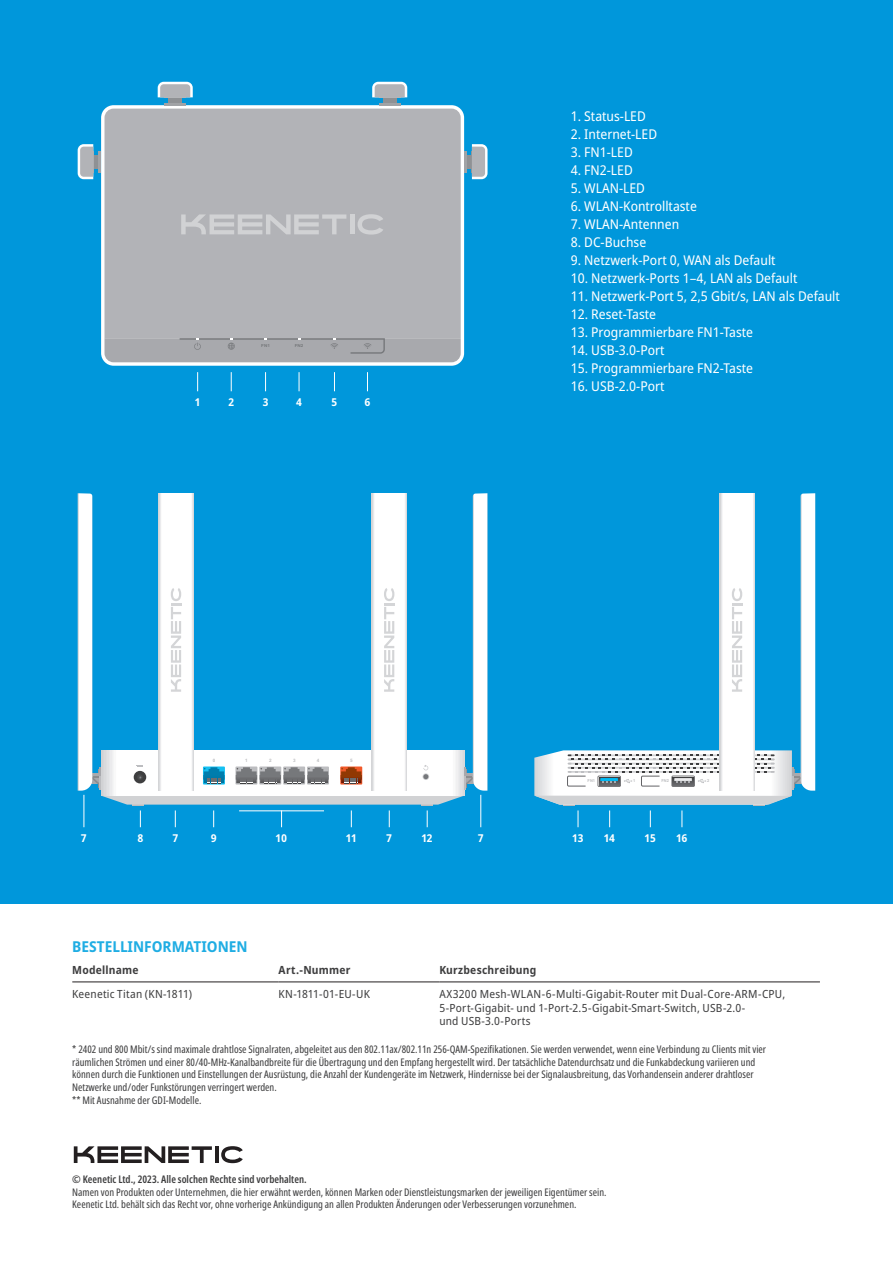
<style>
.page{position:relative;width:893px;height:1263px;background:#fff}
.page>*{position:absolute;margin:0;border:0;box-sizing:border-box;transform-origin:0 0}
.t1{font:700 semi-condensed 15px "Noto Sans";color:#1fade3}
.t2{font:semi-condensed 13.5px "Noto Sans";color:#fff}
.Text{font:semi-condensed 11.25px/13.5px "Noto Sans";letter-spacing:.02em;color:#3e3e3f}
.Ordering{font:700 semi-condensed 11.25px "Noto Sans";letter-spacing:.02em;color:#3e3e3f}
.Number{font:700 semi-condensed 10.8px "Noto Sans";color:#fff}
.info{font:extra-condensed 10.5px/12.6px "Noto Sans";color:#3e3e3f}
.info_bold{font:600 extra-condensed 10.5px "Noto Sans";color:#3e3e3f}
.t3{font:700 4.5px "Arial";color:#bcbdc0}
.t4{font:700 4.05px "Arial";color:#bcbdc0}
.t5{font:700 4.05px "Arial";color:#76787b;scale:1.12 1}
</style>
<div class="page">
<hr style="left:72px;top:981px;width:207px;height:1px;background:#231f20">
<hr style="left:279px;top:981px;width:160px;height:1px;background:#231f20">
<hr style="left:439px;top:981px;width:381px;height:1px;background:#231f20">
<hr style="left:215px;top:1146px;width:3px;height:17px;background:#231f20">
<svg style="left:74px;top:1146px;width:138px;height:17px"></svg>
<svg style="left:221px;top:1146px;width:22px;height:17px"></svg>
<div style="left:0;top:0;width:893px;height:903px;background:#0097db"></div>
<div style="left:101px;top:105px;width:363px;height:261px;background:linear-gradient(to right,#fff,#fff);border-radius:13px"></div>
<div style="left:104px;top:109px;width:357px;height:229px;background:#b2b3b7"></div>
<svg style="left:94px;top:155px;width:5px;height:14px"></svg>
<hr style="left:92px;top:151px;width:2px;height:22px;background:#8a8c8f">
<svg style="left:78px;top:144px;width:15px;height:35px"></svg>
<hr style="left:99px;top:151px;width:2px;height:21px;background:#a1a3a6">
<svg style="left:466px;top:155px;width:5px;height:14px"></svg>
<hr style="left:471px;top:151px;width:2px;height:22px;background:#8a8c8f">
<svg style="left:472px;top:144px;width:16px;height:35px"></svg>
<hr style="left:464px;top:151px;width:2px;height:21px;background:#a1a3a6">
<div style="left:383px;top:97px;width:14px;height:8px;background:#8f9194"></div>
<hr style="left:379px;top:96px;width:22px;height:2px;background:#8a8c8f">
<svg style="left:372px;top:82px;width:35px;height:15px"></svg>
<hr style="left:379px;top:103px;width:21px;height:2px;background:#a1a3a6">
<div style="left:168px;top:97px;width:14px;height:8px;background:#8f9194"></div>
<hr style="left:164px;top:96px;width:22px;height:2px;background:#8a8c8f">
<svg style="left:158px;top:82px;width:35px;height:15px"></svg>
<hr style="left:164px;top:103px;width:22px;height:2px;background:#a1a3a6">
<svg style="left:104px;top:338px;width:357px;height:24px;background:#a6a7ab"></svg>
<hr style="left:350px;top:214px;width:4px;height:20px;background:#d1d2d4">
<svg style="left:181px;top:214px;width:165px;height:20px;background:#c1c2c5"></svg>
<svg style="left:358px;top:214px;width:25px;height:21px"></svg>
<svg style="left:78px;top:493px;width:410px;height:334px"></svg>
<svg style="left:534px;top:493px;width:281px;height:334px"></svg>
<svg style="left:197px;top:372px;width:1px;height:19px"></svg>
<svg style="left:231px;top:372px;width:1px;height:19px"></svg>
<svg style="left:265px;top:372px;width:1px;height:19px"></svg>
<svg style="left:299px;top:372px;width:1px;height:19px"></svg>
<svg style="left:334px;top:372px;width:1px;height:19px"></svg>
<svg style="left:367px;top:372px;width:1px;height:19px"></svg>
<p class="Number" style="left:195px;top:394px;width:7px">1</p>
<p class="t5" style="left:261px;top:343px;width:9px">FN1</p>
<p class="t5" style="left:295px;top:343px;width:9px">FN2</p>
<p class="Number" style="left:228px;top:394px;width:7px">2</p>
<p class="Number" style="left:263px;top:394px;width:7px">3</p>
<p class="Number" style="left:296px;top:394px;width:7px">4</p>
<p class="Number" style="left:332px;top:394px;width:7px">5</p>
<p class="Number" style="left:364px;top:394px;width:8px">6</p>
<p class="t3" style="left:213px;top:757px;width:4px">0</p>
<p class="t3" style="left:245px;top:757px;width:4px">1</p>
<p class="t3" style="left:269px;top:757px;width:4px">2</p>
<p class="t3" style="left:293px;top:757px;width:4px">3</p>
<p class="t3" style="left:317px;top:757px;width:4px">4</p>
<p class="t3" style="left:350px;top:757px;width:4px">5</p>
<p class="t2" style="left:571px;top:106px;width:77px">1. Status-LED</p>
<p class="t2" style="left:571px;top:124px;width:88px">2. Internet-LED</p>
<p class="t2" style="left:571px;top:142px;width:64px">3. FN1-LED</p>
<p class="t2" style="left:571px;top:160px;width:64px">4. FN2-LED</p>
<p class="t2" style="left:571px;top:178px;width:76px">5. WLAN-LED</p>
<p class="t2" style="left:571px;top:196px;width:128px">6. WLAN-Kontrolltaste</p>
<p class="t2" style="left:571px;top:214px;width:110px">7. WLAN-Antennen</p>
<p class="t2" style="left:571px;top:232px;width:77px">8. DC-Buchse</p>
<p class="t2" style="left:571px;top:250px;width:206px">9. Netzwerk-Port 0, WAN als Default</p>
<p class="t2" style="left:571px;top:268px;width:228px">10. Netzwerk-Ports 1–4, LAN als Default</p>
<p class="t2" style="left:571px;top:286px;width:271px">11. Netzwerk-Port 5, 2,5 Gbit/s, LAN als Default</p>
<p class="t2" style="left:571px;top:304px;width:87px">12. Reset-Taste</p>
<p class="t2" style="left:571px;top:322px;width:184px">13. Programmierbare FN1-Taste</p>
<p class="t2" style="left:571px;top:340px;width:95px">14. USB-3.0-Port</p>
<p class="t2" style="left:571px;top:358px;width:184px">15. Programmierbare FN2-Taste</p>
<p class="t2" style="left:571px;top:376px;width:95px">16. USB-2.0-Port</p>
<p class="t4" style="left:588px;top:778px;width:9px">FN1</p>
<p class="t4" style="left:633px;top:778px;width:4px">1</p>
<p class="t4" style="left:662px;top:778px;width:9px">FN2</p>
<p class="t4" style="left:707px;top:778px;width:4px">2</p>
<p class="Number" style="left:81px;top:830px;width:7px">7</p>
<p class="Number" style="left:137px;top:830px;width:8px">8</p>
<p class="Number" style="left:173px;top:830px;width:7px">7</p>
<p class="Number" style="left:211px;top:830px;width:8px">9</p>
<p class="Number" style="left:276px;top:830px;width:13px">10</p>
<p class="Number" style="left:346px;top:830px;width:12px">11</p>
<p class="Number" style="left:387px;top:830px;width:7px">7</p>
<p class="Number" style="left:422px;top:830px;width:12px">12</p>
<p class="Number" style="left:478px;top:830px;width:7px">7</p>
<p class="Number" style="left:573px;top:830px;width:12px">13</p>
<p class="Number" style="left:604px;top:830px;width:13px">14</p>
<p class="Number" style="left:645px;top:830px;width:12px">15</p>
<p class="Number" style="left:676px;top:830px;width:13px">16</p>
<p class="t1" style="left:72px;top:935px;width:177px">BESTELLINFORMATIONEN</p>
<p class="Ordering" style="left:72px;top:962px;width:68px">Modellname</p>
<p class="Ordering" style="left:279px;top:962px;width:73px">Art.-Nummer</p>
<p class="Ordering" style="left:439px;top:962px;width:98px">Kurzbeschreibung</p>
<p class="Text" style="left:72px;top:988px;width:121px">Keenetic Titan (KN-1811)</p>
<p class="Text" style="left:279px;top:988px;width:93px">KN-1811-01-EU-UK</p>
<p class="Text" style="left:439px;top:988px;width:347px">AX3200 Mesh-WLAN-6-Multi-Gigabit-Router mit Dual-Core-ARM-CPU,<br>5-Port-Gigabit- und 1-Port-2.5-Gigabit-Smart-Switch, USB-2.0-<br>und USB-3.0-Ports</p>
<p class="info" style="left:72px;top:1043px;width:695px">* 2402 und 800 Mbit/s sind maximale drahtlose Signalraten, abgeleitet aus den 802.11ax/802.11n 256-QAM-Spezifikationen. Sie werden verwendet, wenn eine Verbindung zu Clients mit vier räumlichen Strömen und einer 80/40-MHz-Kanalbandbreite für die Übertragung und den Empfang hergestellt wird. Der tatsächliche Datendurchsatz und die Funkabdeckung variieren und können durch die Funktionen und Einstellungen der Ausrüstung, die Anzahl der Kundengeräte im Netzwerk, Hindernisse bei der Signalausbreitung, das Vorhandensein anderer drahtloser Netzwerke und/oder Funkstörungen verringert werden.</p>
<p class="info" style="left:72px;top:1094px;width:131px">** Mit Ausnahme der GDI-Modelle.</p>
<p class="info_bold" style="left:72px;top:1171px;width:236px">© Keenetic Ltd., 2023. Alle solchen Rechte sind vorbehalten.</p>
<p class="info" style="left:72px;top:1186px;width:536px">Namen von Produkten oder Unternehmen, die hier erwähnt werden, können Marken oder Dienstleistungsmarken der jeweiligen Eigentümer sein.<br>Keenetic Ltd. behält sich das Recht vor, ohne vorherige Ankündigung an allen Produkten Änderungen oder Verbesserungen vorzunehmen.</p>
</div>
